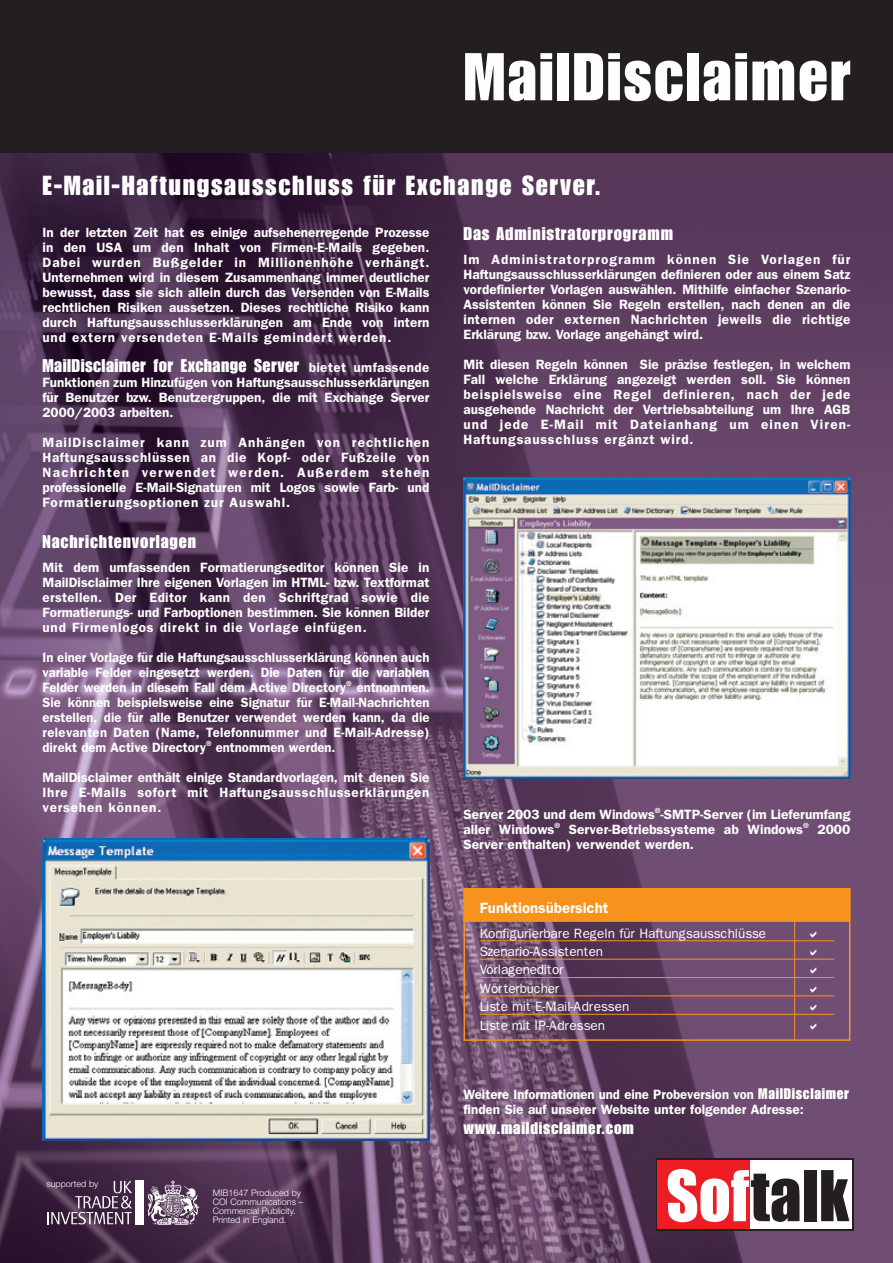
<style>
.page{position:relative;width:893px;height:1263px;background:#fff}
.page>*{position:absolute;margin:0;border:0;box-sizing:border-box;transform-origin:0 0}
.t1{font:66px "Impact";letter-spacing:.035em;color:#fff}
.t2{font:27px "Impact";letter-spacing:.06em;color:#fff}
.t3{font:18px "Impact";letter-spacing:.025em;color:#fff}
.t4{font:18px "Impact";letter-spacing:.05em;color:#fff}
.t5{font:16.5px "Impact";letter-spacing:.05em;color:#fff}
.t6{font:600 15px "Franklin Gothic";color:#fff}
.t7{font:600 13.5px/15px "Franklin Gothic";letter-spacing:.01em;color:#fff;text-align:justify}
.t8{font:13.5px/18.5px "Franklin Gothic";letter-spacing:-.015em;color:#fff}
.t9{font:300 9px/9px "Helvetica Neue";color:#fff}
.s1{font-family:"Franklin Gothic";font-weight:600;font-size:13.5px}
.s2{font-family:"Impact";font-weight:400;font-size:15px}
</style>
<div class="page">
<div style="left:0;top:0;width:893px;height:153px;background:#231f20"></div>
<img style="left:1px;top:153px;width:892px;height:1110px">
<div style="left:656px;top:1159px;width:197px;height:72px;background:linear-gradient(to right,#231f20,#231f20)"></div>
<div style="left:748px;top:1160px;width:104px;height:69px;background:#fff"></div>
<div style="left:658px;top:1160px;width:92px;height:69px;background:#ee1d23"></div>
<svg style="left:668px;top:1169px;width:131px;height:53px"></svg>
<div style="left:804px;top:1170px;width:13px;height:51px;background:#231f20"></div>
<svg style="left:821px;top:1170px;width:28px;height:51px"></svg>
<svg style="left:148px;top:1180px;width:51px;height:45px;background:#8b798c"></svg>
<div style="left:136px;top:1180px;width:8px;height:45px;background:#fff"></div>
<svg style="left:48px;top:1181px;width:84px;height:43px;background:#604a62"></svg>
<div style="left:464px;top:889px;width:386px;height:32px;background:#f7931d"></div>
<div style="left:463px;top:888px;width:387px;height:34px;border:2px solid #f7931d"></div>
<hr style="left:480px;top:940px;width:354px;height:1px;background:#f7931d">
<hr style="left:480px;top:959px;width:354px;height:1px;background:#f7931d">
<hr style="left:480px;top:977px;width:354px;height:1px;background:#f7931d">
<hr style="left:480px;top:995px;width:354px;height:1px;background:#f7931d">
<hr style="left:480px;top:1014px;width:354px;height:1px;background:#f7931d">
<div style="left:463px;top:888px;width:387px;height:153px;border:2px solid #f7931d"></div>
<hr style="left:794px;top:911px;width:1px;height:129px;background:#f7931d">
<img style="left:43px;top:838px;width:386px;height:303px">
<img style="left:463px;top:477px;width:387px;height:302px">
<svg style="left:811px;top:931px;width:5px;height:6px"></svg>
<svg style="left:811px;top:949px;width:5px;height:6px"></svg>
<svg style="left:811px;top:968px;width:5px;height:6px"></svg>
<svg style="left:811px;top:986px;width:5px;height:6px"></svg>
<svg style="left:811px;top:1004px;width:5px;height:7px"></svg>
<svg style="left:811px;top:1023px;width:5px;height:6px"></svg>
<p class="t1" style="left:464px;top:53px;width:388px">MailDisclaimer</p>
<p class="t2" style="left:43px;top:175px;width:560px">E-Mail-Haftungsausschluss für Exchange Server.</p>
<p class="t4" style="left:463px;top:227px;width:211px">Das Administratorprogramm</p>
<p class="t7" style="left:463px;top:253px;width:388px">Im Administratorprogramm können Sie Vorlagen für Haftungsausschlusserklärungen definieren oder aus einem Satz vordefinierter Vorlagen auswählen. Mithilfe einfacher Szenario-Assistenten können Sie Regeln erstellen, nach denen an die internen oder externen Nachrichten jeweils die richtige Erklärung bzw. Vorlage angehängt wird.</p>
<p class="t7" style="left:463px;top:358px;width:388px">Mit diesen Regeln können Sie präzise festlegen, in welchem Fall welche Erklärung angezeigt werden soll. Sie können beispielsweise eine Regel definieren, nach der jede ausgehende Nachricht der Vertriebsabteilung um Ihre AGB und jede E-Mail mit Dateianhang um einen Viren-Haftungsausschluss ergänzt wird.</p>
<p class="t7" style="left:43px;top:226px;width:388px">In der letzten Zeit hat es einige aufsehenerregende Prozesse in den USA um den Inhalt von Firmen-E-Mails gegeben.<br>Dabei wurden Bußgelder in Millionenhöhe verhängt.<br>Unternehmen wird in diesem Zusammenhang immer deutlicher bewusst, dass sie sich allein durch das Versenden von E-Mails rechtlichen Risiken aussetzen. Dieses rechtliche Risiko kann durch Haftungsausschlusserklärungen am Ende von intern und extern versendeten E-Mails gemindert werden.</p>
<p class="t3" style="left:43px;top:359px;width:388px">MailDisclaimer for Exchange Server <span class="s1">bietet umfassende</span></p>
<p class="t7" style="left:43px;top:376px;width:388px">Funktionen zum Hinzufügen von Haftungsausschlusserklärungen für Benutzer bzw. Benutzergruppen, die mit Exchange Server 2000/2003 arbeiten.</p>
<p class="t7" style="left:43px;top:436px;width:388px">MailDisclaimer kann zum Anhängen von rechtlichen Haftungsausschlüssen an die Kopf- oder Fußzeile von Nachrichten verwendet werden. Außerdem stehen professionelle E-Mail-Signaturen mit Logos sowie Farb- und Formatierungsoptionen zur Auswahl.</p>
<p class="t4" style="left:43px;top:535px;width:155px">Nachrichtenvorlagen</p>
<p class="t7" style="left:43px;top:561px;width:388px">Mit dem umfassenden Formatierungseditor können Sie in MailDisclaimer Ihre eigenen Vorlagen im HTML- bzw. Textformat erstellen. Der Editor kann den Schriftgrad sowie die Formatierungs- und Farboptionen bestimmen. Sie können Bilder und Firmenlogos direkt in die Vorlage einfügen.</p>
<p class="t7" style="left:43px;top:651px;width:388px">In einer Vorlage für die Haftungsausschlusserklärung können auch variable Felder eingesetzt werden. Die Daten für die variablen Felder werden in diesem Fall dem Active Directory<sup>®</sup> entnommen.<br>Sie können beispielsweise eine Signatur für E-Mail-Nachrichten erstellen, die für alle Benutzer verwendet werden kann, da die relevanten Daten (Name, Telefonnummer und E-Mail-Adresse) direkt dem Active Directory<sup>®</sup> entnommen werden.</p>
<p class="t7" style="left:43px;top:771px;width:388px">MailDisclaimer enthält einige Standardvorlagen, mit denen Sie Ihre E-Mails sofort mit Haftungsausschlusserklärungen versehen können.</p>
<p class="t7" style="left:463px;top:808px;width:388px">Server 2003 und dem Windows<sup>®</sup>-SMTP-Server (im Lieferumfang aller Windows<sup>®</sup> Server-Betriebssysteme ab Windows<sup>®</sup> 2000<br>Server enthalten) verwendet werden.</p>
<p class="t6" style="left:480px;top:902px;width:130px">Funktionsübersicht</p>
<p class="t8" style="left:480px;top:925px;width:288px">Konfigurierbare Regeln für Haftungsausschlüsse<br>Szenario-Assistenten<br>Vorlageneditor<br>Wörterbücher<br>Liste mit E-Mail-Adressen<br>Liste mit IP-Adressen</p>
<p class="t9" style="left:46px;top:1180px;width:53px">supported by</p>
<p class="t9" style="left:213px;top:1189px;width:92px">MIB1647 Produced by<br>COI Communications –<br>Commercial Publicity.<br>Printed in England.</p>
<p class="t7" style="left:463px;top:1088px;width:387px">Weitere Informationen und eine Probeversion von <span class="s2">MailDisclaimer </span>finden Sie auf unserer Website unter folgender Adresse:</p>
<p class="t5" style="left:463px;top:1122px;width:172px">www.maildisclaimer.com</p>
</div>
